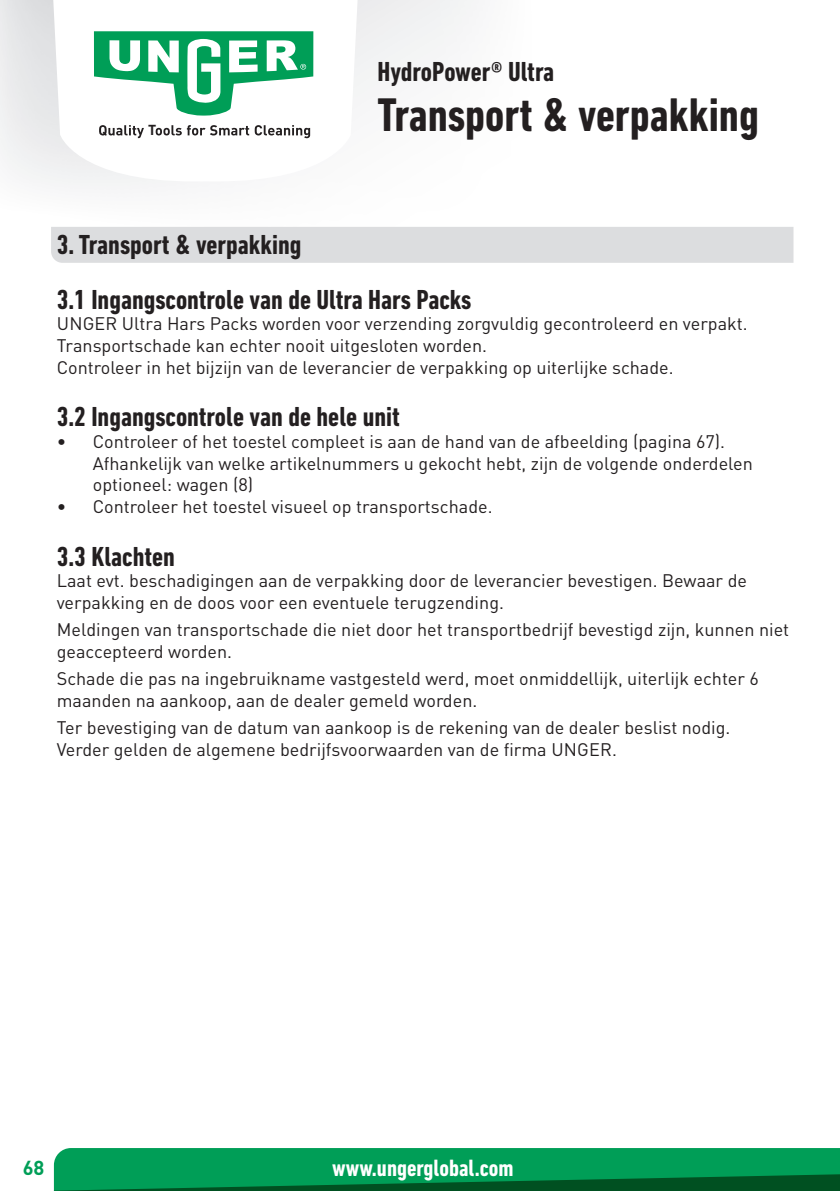
<style>
.page{position:relative;width:840px;height:1191px;background:#fff}
.page>*{position:absolute;margin:0;border:0;box-sizing:border-box;transform-origin:0 0}
.t1{font:700 condensed 48px "DIN Next LT Pro";color:#231f20}
.t2{font:700 condensed 28px/55.2px "DIN Next LT Pro";color:#231f20}
.t3{font:700 condensed 24px "DIN Next LT Pro";color:#fff}
.t4{font:700 20px "DIN Pro";color:#009e57}
.t5{font:18px/21.6px "DIN Pro";color:#231f20}
.t6{font:700 14.4px "DIN Pro";color:#231f20}
</style>
<div class="page">
<svg style="left:52px;top:0;width:307px;height:181px"></svg>
<svg style="left:94px;top:31px;width:219px;height:85px"></svg>
<svg style="left:99px;top:125px;width:45px;height:13px"></svg>
<svg style="left:156px;top:125px;width:154px;height:13px"></svg>
<svg style="left:54px;top:1148px;width:785px;height:43px;background:#008e4c"></svg>
<div style="left:51px;top:227px;width:742px;height:36px;background:#dcdddf"></div>
<p class="t6" style="left:148px;top:120px;width:10px">T</p>
<h2 class="t2" style="left:377px;top:43px;width:178px">HydroPower® Ultra</h2>
<h1 class="t1" style="left:377px;top:87px;width:383px">Transport &amp; verpakking</h1>
<h2 class="t2" style="left:57px;top:216px;width:416px">3. Transport &amp; verpakking<br>3.1 Ingangscontrole van de Ultra Hars Packs</h2>
<p class="t5" style="left:57px;top:312px;width:692px">UNGER Ultra Hars Packs worden voor verzending zorgvuldig gecontroleerd en verpakt.<br>Transportschade kan echter nooit uitgesloten worden.<br>Controleer in het bijzijn van de leverancier de verpakking op uiterlijke schade.</p>
<h2 class="t2" style="left:57px;top:389px;width:344px">3.2 Ingangscontrole van de hele unit</h2>
<p class="t5" style="left:93px;top:430px;width:661px;text-indent:-36px">• Controleer of het toestel compleet is aan de hand van de afbeelding (pagina 67).<br>Afhankelijk van welke artikelnummers u gekocht hebt, zijn de volgende onderdelen optioneel: wagen (8)</p>
<p class="t5" style="left:57px;top:495px;width:437px">• Controleer het toestel visueel op transportschade.</p>
<h2 class="t2" style="left:57px;top:528px;width:119px">3.3 Klachten</h2>
<p class="t5" style="left:57px;top:569px;width:691px">Laat evt. beschadigingen aan de verpakking door de leverancier bevestigen. Bewaar de verpakking en de doos voor een eventuele terugzending.</p>
<p class="t5" style="left:57px;top:618px;width:733px">Meldingen van transportschade die niet door het transportbedrijf bevestigd zijn, kunnen niet geaccepteerd worden.</p>
<p class="t5" style="left:57px;top:667px;width:703px">Schade die pas na ingebruikname vastgesteld werd, moet onmiddellijk, uiterlijk echter 6 maanden na aankoop, aan de dealer gemeld worden.</p>
<p class="t5" style="left:57px;top:716px;width:675px">Ter bevestiging van de datum van aankoop is de rekening van de dealer beslist nodig.<br>Verder gelden de algemene bedrijfsvoorwaarden van de firma UNGER.</p>
<p class="t4" style="left:23px;top:1154px;width:23px">68</p>
<h3 class="t3" style="left:332px;top:1154px;width:183px">www.ungerglobal.com</h3>
</div>
